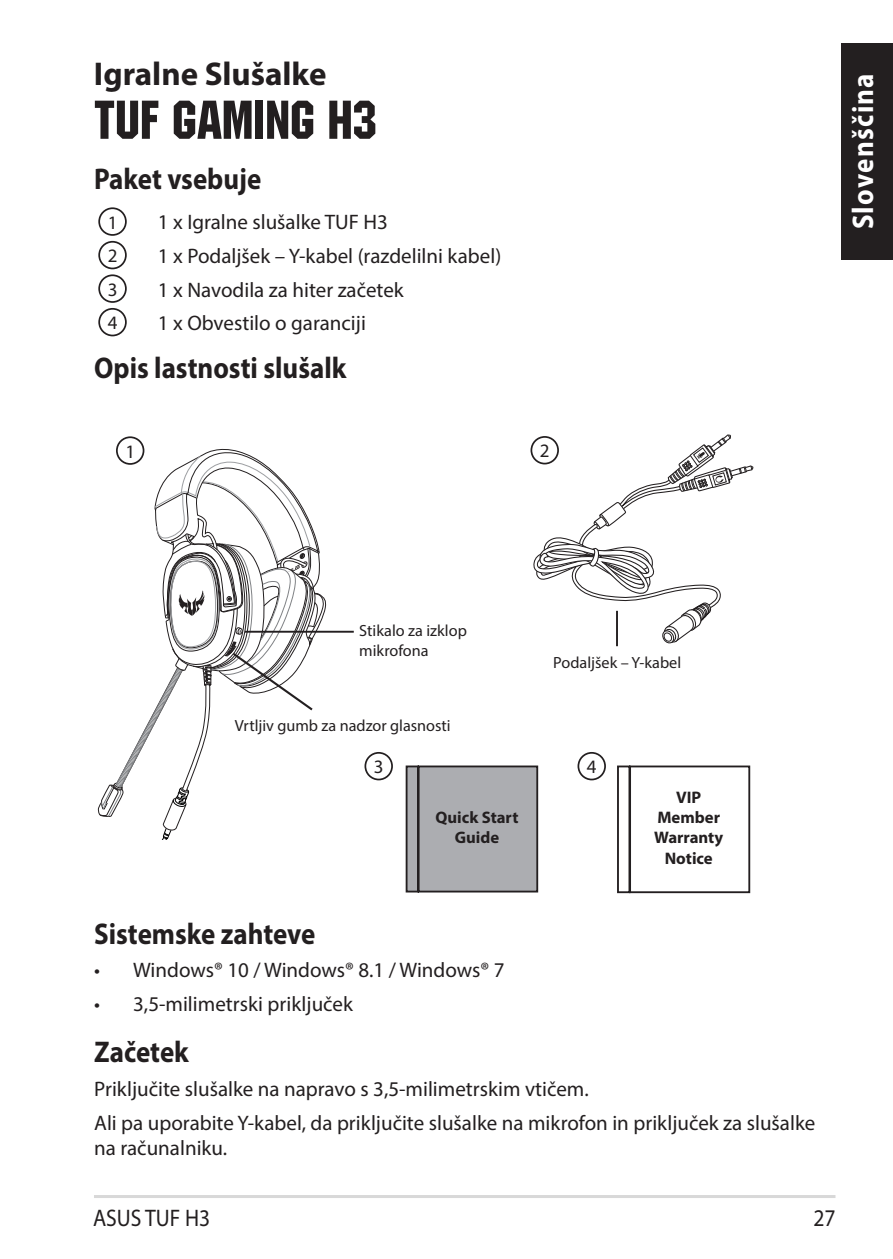
<style>
.page{position:relative;width:893px;height:1259px;background:#fff}
.page>*{position:absolute;margin:0;border:0;box-sizing:border-box;transform-origin:0 0}
.t1{font:54px "Machine IT Cby BT";color:#231f20}
.t2{font:700 33px "Myriad Pro";color:#231f20}
.t3{font:700 30px "Myriad Pro";color:#231f20;scale:.9 1}
.t4{font:700 30px "Myriad Pro";letter-spacing:.05em;color:#fff;scale:.9 1}
.t5{font:24px "Myriad Pro";color:#231f20;scale:.9 1}
.t6{font:21px/33.6px "Myriad Pro";color:#231f20}
.t7{font:18.9px "Myriad Pro";color:#231f20}
.t8{font:700 16.8px/20.1px "Myriad";color:#231f20;text-align:center}
.t9{font:700 16.8px/20.1px "Myriad Pro";color:#231f20;text-align:center}
.t10{font:16.2px/19.5px "Myriad Pro";color:#231f20}
</style>
<div class="page">
<hr style="left:94px;top:1195px;width:741px;height:3px;background:#d8d8d8">
<div style="left:841px;top:43px;width:52px;height:217px;background:#231f20"></div>
<div style="left:98px;top:207px;width:29px;height:29px;border:2px solid #231f20;border-radius:50%"></div>
<div style="left:98px;top:241px;width:29px;height:28px;border:2px solid #231f20;border-radius:50%"></div>
<div style="left:98px;top:274px;width:29px;height:29px;border:2px solid #231f20;border-radius:50%"></div>
<div style="left:98px;top:308px;width:29px;height:28px;border:2px solid #231f20;border-radius:50%"></div>
<div style="left:530px;top:436px;width:29px;height:28px;border:2px solid #231f20;border-radius:50%"></div>
<div style="left:364px;top:752px;width:29px;height:28px;border:2px solid #231f20;border-radius:50%"></div>
<div style="left:577px;top:752px;width:29px;height:28px;border:2px solid #231f20;border-radius:50%"></div>
<svg style="left:405px;top:765px;width:134px;height:128px;background:#a2a3a7"></svg>
<svg style="left:617px;top:765px;width:134px;height:129px"></svg>
<div style="left:116px;top:436px;width:28px;height:29px;border:2px solid #231f20;border-radius:50%"></div>
<hr style="left:616px;top:611px;width:2px;height:35px;background:#231f20">
<hr style="left:245px;top:631px;width:109px;height:1px;background:#231f20">
<svg style="left:100px;top:449px;width:224px;height:390px"></svg>
<svg style="left:531px;top:434px;width:223px;height:211px"></svg>
<h2 class="t2" style="left:94px;top:52px;width:234px">Igralne Slušalke</h2>
<h1 class="t1" style="left:94px;top:88px;width:285px">TUF GAMING H3</h1>
<h3 class="t3" style="left:94px;top:159px;width:187px">Paket vsebuje</h3>
<p class="t7" style="left:108px;top:211px;width:11px">1</p>
<p class="t6" style="left:158px;top:205px;width:231px">1 x Igralne slušalke TUF H3</p>
<p class="t7" style="left:108px;top:244px;width:11px">2</p>
<p class="t6" style="left:158px;top:239px;width:345px">1 x Podaljšek – Y-kabel (razdelilni kabel)</p>
<p class="t7" style="left:108px;top:278px;width:11px">3</p>
<p class="t6" style="left:158px;top:272px;width:247px">1 x Navodila za hiter začetek</p>
<p class="t7" style="left:108px;top:311px;width:11px">4</p>
<p class="t6" style="left:158px;top:306px;width:209px">1 x Obvestilo o garanciji</p>
<h3 class="t3" style="left:94px;top:348px;width:282px">Opis lastnosti slušalk</h3>
<p class="t7" style="left:125px;top:440px;width:11px">1</p>
<p class="t7" style="left:540px;top:439px;width:11px">2</p>
<h3 class="t4" style="left:843px;top:229px;width:175px;rotate:-90deg">Slovenščina</h3>
<p class="t10" style="left:359px;top:621px;width:109px">Stikalo za izklop mikrofona</p>
<p class="t10" style="left:235px;top:715px;width:217px">Vrtljiv gumb za nadzor glasnosti</p>
<p class="t10" style="left:553px;top:652px;width:129px">Podaljšek – Y-kabel</p>
<p class="t7" style="left:374px;top:755px;width:11px">3</p>
<p class="t7" style="left:587px;top:755px;width:11px">4</p>
<p class="t9" style="left:436px;top:807px;width:84px">Quick Start<br>Guide</p>
<p class="t8" style="left:654px;top:788px;width:71px">VIP<br>Member<br>Warranty<br>Notice</p>
<h3 class="t3" style="left:94px;top:914px;width:247px">Sistemske zahteve</h3>
<p class="t6" style="left:94px;top:953px;width:412px">• Windows® 10 / Windows® 8.1 / Windows® 7</p>
<p class="t6" style="left:94px;top:987px;width:260px">• 3,5-milimetrski priključek</p>
<h3 class="t3" style="left:94px;top:1032px;width:107px">Začetek</h3>
<p class="t6" style="left:94px;top:1072px;width:723px">Priključite slušalke na napravo s 3,5-milimetrskim vtičem.<br>Ali pa uporabite Y-kabel, da priključite slušalke na mikrofon in priključek za slušalke</p>
<p class="t6" style="left:94px;top:1130px;width:135px">na računalniku.</p>
<p class="t5" style="left:93px;top:1203px;width:132px">ASUS TUF H3</p>
<p class="t5" style="left:813px;top:1203px;width:26px">27</p>
</div>
